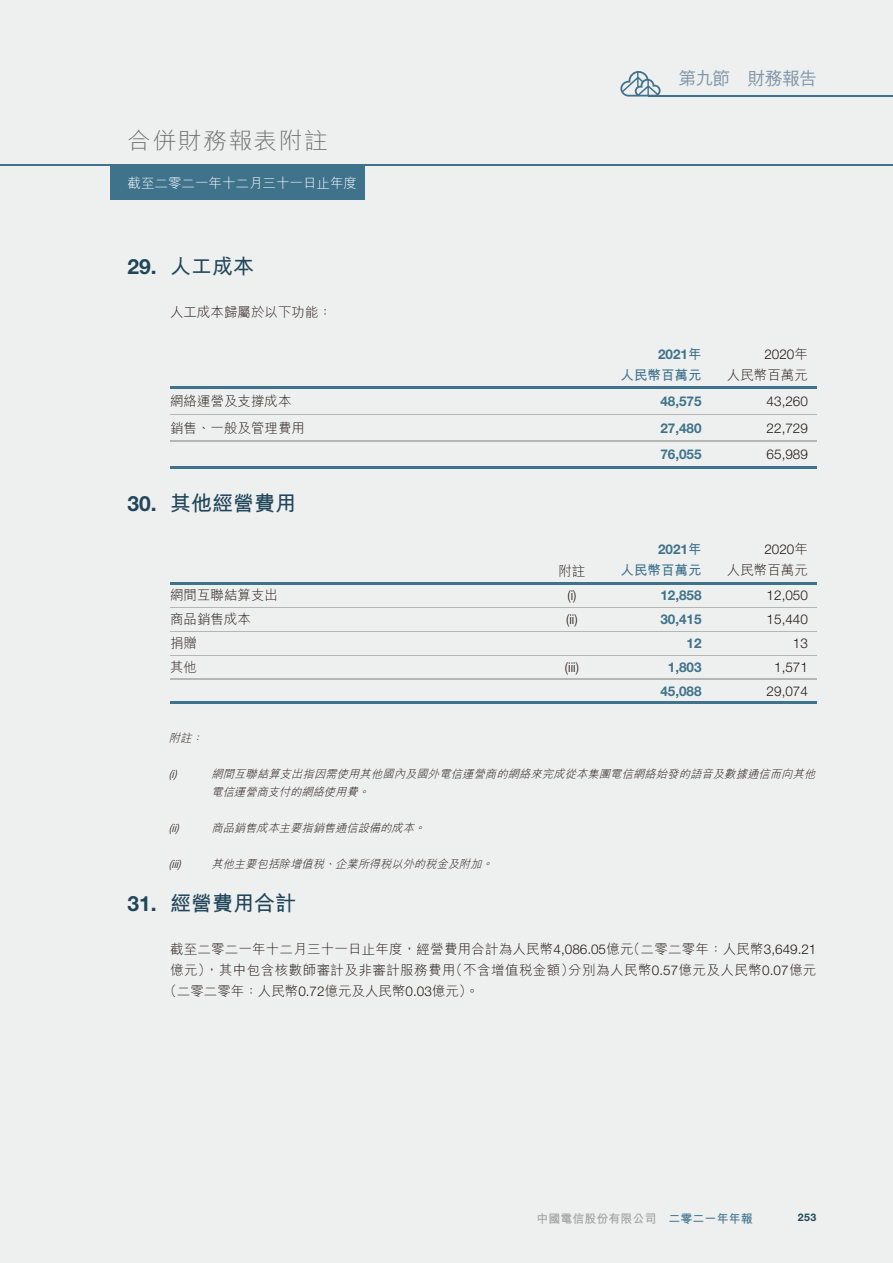
<style>
.page{position:relative;width:893px;height:1263px;background:#eeefef}
.page>*{position:absolute;margin:0;border:0;box-sizing:border-box;transform-origin:0 0}
.t1{font:22.8px "M Hei HK Light E Ten B5 H";letter-spacing:.05em;color:#717171;scale:1.05 1}
.t2{font:21px "M Hei HK Bold E Ten B5 H";color:#204659}
.t3{font:18px "M Hei HK Medium E Ten B5 H";letter-spacing:-.045em;color:#7e94a7}
.t4{font:13.5px "M Hei HK Light E Ten B5 H";letter-spacing:.015em;color:#231916}
.t5{font:300 13.5px "Helvetica Neue LT Std";color:#231916}
.t6{font:700 13.5px "Helvetica Neue LT Std";color:#3f738c}
.t7{font:13.5px "M Hei HK Light E Ten B5 H";color:#fff}
.t8{font:13.5px "M Hei HK Bold E Ten B5 H";color:#3f738c}
.t9{font:12px "M Hei HK Bold E Ten B5 H";color:#9f9fa0}
.t10{font:italic 11.25px/18px "M Hei HK Light E Ten B5 H";color:#231916}
.t11{font:italic 300 11.25px "Helvetica Neue LT Std";color:#231916}
.t12{font:700 10.5px "Helvetica Neue LT Std";color:#204659}
.s1{font-family:"Helvetica Neue LT Std";font-weight:700}
.s2{font-family:"M Hei HK Bold E Ten B5 H";font-weight:400}
.s3{font-family:"M Hei HK Light E Ten B5 H";font-weight:400}
.s4{font-family:"Helvetica Neue LT Std";font-weight:300}
.s5{color:#3f738c}
</style>
<div class="page">
<div style="left:111px;top:165px;width:254px;height:35px;background:#3f738c"></div>
<hr style="left:0;top:164px;width:893px;height:2px;background:#3f738c">
<svg style="left:620px;top:71px;width:41px;height:26px"></svg>
<hr style="left:649px;top:95px;width:244px;height:2px;background:#3f738c">
<hr style="left:170px;top:466px;width:646px;height:3px;background:#3f738c">
<hr style="left:170px;top:414px;width:646px;height:1px;background:#b5b5b6">
<hr style="left:170px;top:440px;width:646px;height:2px;background:#b5b5b6">
<hr style="left:170px;top:387px;width:646px;height:2px;background:#3f738c">
<hr style="left:170px;top:702px;width:646px;height:2px;background:#3f738c">
<hr style="left:170px;top:655px;width:646px;height:1px;background:#b5b5b6">
<hr style="left:170px;top:678px;width:646px;height:2px;background:#b5b5b6">
<hr style="left:170px;top:582px;width:370px;height:2px;background:#3f738c">
<hr style="left:170px;top:607px;width:370px;height:1px;background:#b5b5b6">
<hr style="left:170px;top:631px;width:370px;height:1px;background:#b5b5b6">
<hr style="left:540px;top:582px;width:64px;height:2px;background:#3f738c">
<hr style="left:540px;top:607px;width:64px;height:1px;background:#b5b5b6">
<hr style="left:540px;top:631px;width:64px;height:1px;background:#b5b5b6">
<hr style="left:604px;top:582px;width:106px;height:2px;background:#3f738c">
<hr style="left:604px;top:607px;width:106px;height:1px;background:#b5b5b6">
<hr style="left:604px;top:631px;width:106px;height:1px;background:#b5b5b6">
<hr style="left:710px;top:582px;width:106px;height:2px;background:#3f738c">
<hr style="left:710px;top:607px;width:106px;height:1px;background:#b5b5b6">
<hr style="left:710px;top:631px;width:106px;height:1px;background:#b5b5b6">
<h1 class="t1" style="left:128px;top:132px;width:192px">合併財務報表附註</h1>
<p class="t7" style="left:128px;top:178px;width:231px">截至二零二一年十二月三十一日止年度</p>
<h2 class="t2" style="left:128px;top:258px;width:128px"><span class="s1">29.</span> 人工成本</h2>
<p class="t4" style="left:170px;top:307px;width:163px">人工成本歸屬於以下功能：</p>
<h3 class="t3" style="left:679px;top:71px;width:140px">第九節 財務報告</h3>
<p class="t6" style="left:658px;top:349px;width:45px">2021<span class="s2">年</span></p>
<p class="t5" style="left:764px;top:349px;width:45px">2020<span class="s3">年</span></p>
<p class="t8" style="left:621px;top:370px;width:82px">人民幣百萬元</p>
<p class="t4" style="left:727px;top:370px;width:82px">人民幣百萬元</p>
<p class="t4" style="left:170px;top:396px;width:123px">網絡運營及支撐成本</p>
<p class="t6" style="left:660px;top:397px;width:43px">48,575</p>
<p class="t5" style="left:767px;top:397px;width:43px">43,260</p>
<p class="t4" style="left:170px;top:423px;width:136px">銷售、一般及管理費用</p>
<p class="t6" style="left:660px;top:423px;width:43px">27,480</p>
<p class="t5" style="left:767px;top:423px;width:43px">22,729</p>
<p class="t6" style="left:660px;top:450px;width:43px">76,055</p>
<p class="t5" style="left:767px;top:450px;width:43px">65,989</p>
<h2 class="t2" style="left:128px;top:495px;width:170px"><span class="s1">30.</span> 其他經營費用</h2>
<p class="t6" style="left:658px;top:544px;width:45px">2021<span class="s2">年</span></p>
<p class="t5" style="left:764px;top:544px;width:45px">2020<span class="s3">年</span></p>
<p class="t4" style="left:558px;top:566px;width:28px">附註</p>
<p class="t8" style="left:621px;top:565px;width:82px">人民幣百萬元</p>
<p class="t4" style="left:727px;top:565px;width:82px">人民幣百萬元</p>
<p class="t4" style="left:170px;top:590px;width:109px">網間互聯結算支出</p>
<p class="t5" style="left:567px;top:591px;width:11px">(i)</p>
<p class="t6" style="left:660px;top:591px;width:43px">12,858</p>
<p class="t5" style="left:767px;top:591px;width:43px">12,050</p>
<p class="t4" style="left:170px;top:614px;width:82px">商品銷售成本</p>
<p class="t5" style="left:566px;top:615px;width:13px">(ii)</p>
<p class="t6" style="left:660px;top:615px;width:43px">30,415</p>
<p class="t5" style="left:767px;top:615px;width:43px">15,440</p>
<p class="t4" style="left:170px;top:638px;width:28px">捐贈</p>
<p class="t6" style="left:687px;top:638px;width:17px">12</p>
<p class="t5" style="left:793px;top:638px;width:17px">13</p>
<p class="t4" style="left:170px;top:662px;width:28px">其他</p>
<p class="t5" style="left:565px;top:662px;width:15px">(iii)</p>
<p class="t6" style="left:668px;top:662px;width:35px">1,803</p>
<p class="t5" style="left:774px;top:662px;width:35px">1,571</p>
<p class="t6" style="left:660px;top:686px;width:43px">45,088</p>
<p class="t5" style="left:767px;top:686px;width:43px">29,074</p>
<p class="t10" style="left:169px;top:730px;width:38px">附註：</p>
<p class="t11" style="left:169px;top:770px;width:9px">(i)</p>
<p class="t10" style="left:211px;top:766px;width:608px">網間互聯結算支出指因需使用其他國內及國外電信運營商的網絡來完成從本集團電信網絡始發的語音及數據通信而向其他電信運營商支付的網絡使用費。</p>
<p class="t11" style="left:169px;top:824px;width:11px">(ii)</p>
<p class="t10" style="left:211px;top:820px;width:218px">商品銷售成本主要指銷售通信設備的成本。</p>
<p class="t11" style="left:169px;top:860px;width:13px">(iii)</p>
<p class="t10" style="left:211px;top:856px;width:286px">其他主要包括除增值稅、企業所得稅以外的稅金及附加。</p>
<h2 class="t2" style="left:128px;top:896px;width:170px"><span class="s1">31.</span> 經營費用合計</h2>
<p class="t4" style="left:170px;top:944px;width:648px">截至二零二一年十二月三十一日止年度，經營費用合計為人民幣<span class="s4">4,086.05</span>億元（二零二零年：人民幣<span class="s4">3,649.21</span></p>
<p class="t4" style="left:170px;top:965px;width:648px">億元），其中包含核數師審計及非審計服務費用（不含增值稅金額）分別為人民幣<span class="s4">0.57</span>億元及人民幣<span class="s4">0.07</span>億元</p>
<p class="t4" style="left:163px;top:986px;width:317px">（二零二零年：人民幣<span class="s4">0.72</span>億元及人民幣<span class="s4">0.03</span>億元）。</p>
<p class="t9" style="left:537px;top:1214px;width:217px">中國電信股份有限公司 <span class="s5">二零二一年年報</span></p>
<p class="t12" style="left:798px;top:1214px;width:20px">253</p>
</div>
